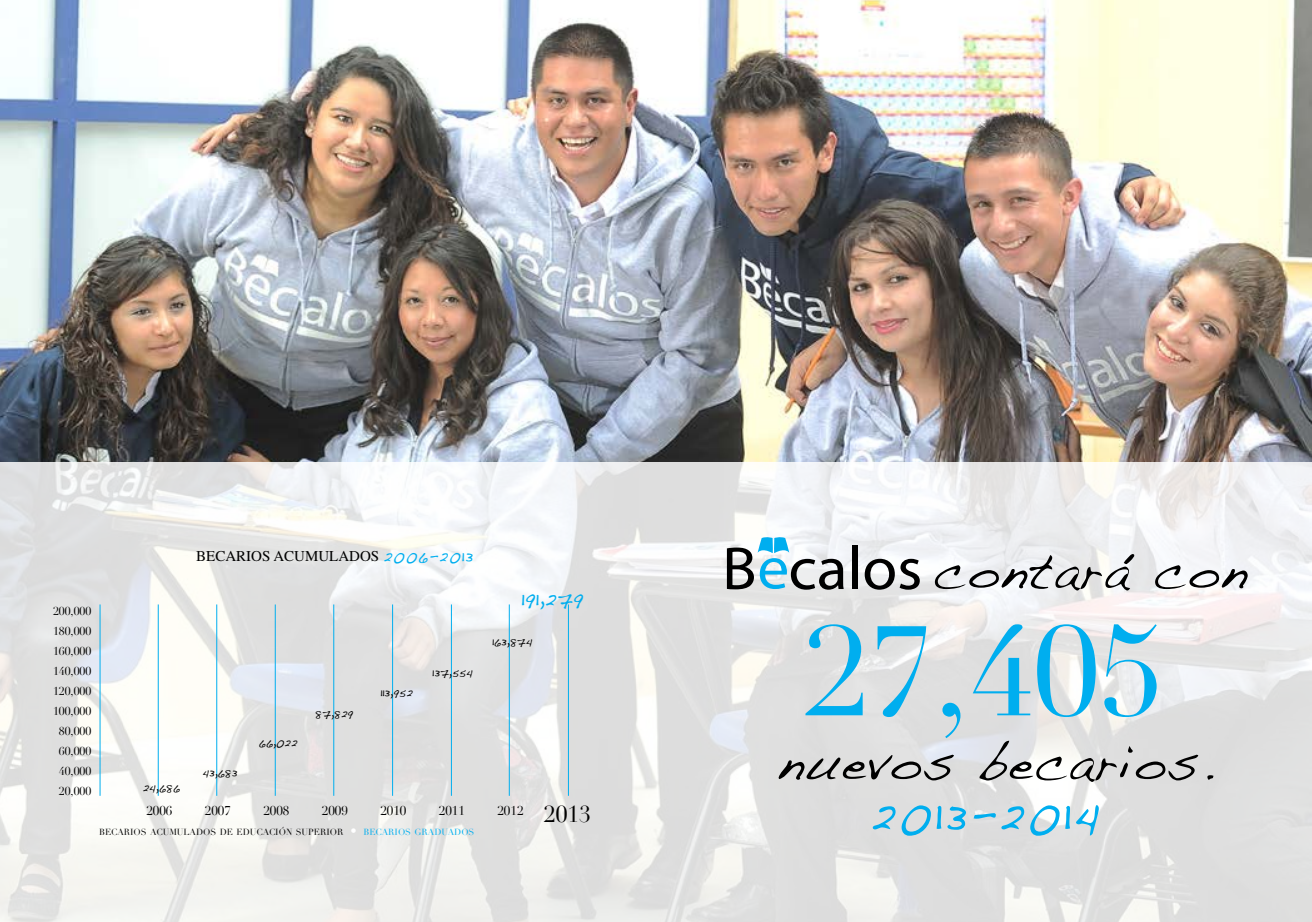
<style>
.page{position:relative;width:1312px;height:922px;background:#fff}
.page>*{position:absolute;margin:0;border:0;box-sizing:border-box;transform-origin:0 0}
.t1{font:125px "Didot";color:#00aeef}
.t2{font:50px "Handwriting Dakota";letter-spacing:.04em;color:#000}
.t3{font:50px "Handwriting Dakota";letter-spacing:.04em;color:#00aeef}
.t4{font:22.5px "Handwriting Dakota";color:#00aeef}
.t5{font:22.5px "Didot";color:#000}
.t6{font:15px "Times";color:#000}
.t7{font:12.5px "Handwriting Dakota";color:#000}
.t8{font:12.5px "Didot";color:#000}
.t9{font:11.25px/20px "Didot";color:#000;text-align:center}
.t10{font:8.75px "Didot";color:#000}
.s1{font-family:"Handwriting Dakota";font-size:17.5px;color:#00aeef}
.s2{font-size:12.5px;color:#fff}
.s3{color:#00aeef}
</style>
<div class="page">
<img style="left:0;top:0;width:1311px;height:462px">
<svg style="left:0;top:462px;width:1311px;height:459px;fill:#e2e2e2"></svg>
<hr style="left:100px;top:604px;width:1px;height:191px;background:#00aeef">
<hr style="left:158px;top:604px;width:1px;height:191px;background:#00aeef">
<hr style="left:216px;top:604px;width:1px;height:191px;background:#00aeef">
<hr style="left:275px;top:604px;width:1px;height:191px;background:#00aeef">
<hr style="left:333px;top:604px;width:1px;height:191px;background:#00aeef">
<hr style="left:392px;top:604px;width:1px;height:191px;background:#00aeef">
<hr style="left:451px;top:604px;width:1px;height:191px;background:#00aeef">
<hr style="left:509px;top:604px;width:1px;height:191px;background:#00aeef">
<hr style="left:568px;top:604px;width:1px;height:191px;background:#00aeef">
<svg style="left:726px;top:536px;width:117px;height:53px"></svg>
<div style="left:851px;top:545px;width:6px;height:44px;background:#000"></div>
<svg style="left:864px;top:558px;width:55px;height:31px"></svg>
<h3 class="t6" style="left:196px;top:547px;width:278px">BECARIOS ACUMULADOS <span class="s1">2006-2013</span></h3>
<p class="t9" style="left:53px;top:601px;width:40px">200,000<br>180,000<br>160,000<br>140,000<br>120,000<br>100,000<br>80,000<br>60,000<br>40,000<br>20,000</p>
<h3 class="t4" style="left:520px;top:583px;width:64px">191,279</h3>
<p class="t7" style="left:142px;top:779px;width:39px">24,686</p>
<p class="t7" style="left:202px;top:764px;width:37px">43,683</p>
<p class="t7" style="left:258px;top:734px;width:40px">66,022</p>
<p class="t7" style="left:315px;top:705px;width:40px">87,829</p>
<p class="t7" style="left:380px;top:684px;width:34px">113,952</p>
<p class="t7" style="left:432px;top:664px;width:42px">137,554</p>
<p class="t7" style="left:491px;top:633px;width:42px">163,874</p>
<p class="t8" style="left:146px;top:803px;width:27px">2006</p>
<p class="t8" style="left:263px;top:803px;width:28px">2008</p>
<p class="t8" style="left:380px;top:803px;width:28px">2010</p>
<p class="t8" style="left:205px;top:803px;width:28px">2007</p>
<p class="t8" style="left:322px;top:803px;width:28px">2009</p>
<p class="t8" style="left:439px;top:803px;width:28px">2011</p>
<p class="t8" style="left:497px;top:803px;width:28px">2012</p>
<p class="t10" style="left:99px;top:826px;width:377px">BECARIOS ACUMULADOS DE EDUCACIÓN SUPERIOR <span class="s2">•</span> <span class="s3">BECARIOS GRADUADOS</span></p>
<h3 class="t5" style="left:544px;top:800px;width:48px">2013</h3>
<h2 class="t2" style="left:933px;top:541px;width:314px">contará con</h2>
<h1 class="t1" style="left:803px;top:596px;width:361px">27,405</h1>
<h2 class="t2" style="left:777px;top:732px;width:437px">nuevos becarios.</h2>
<h2 class="t3" style="left:868px;top:781px;width:231px">2013-2014</h2>
</div>
